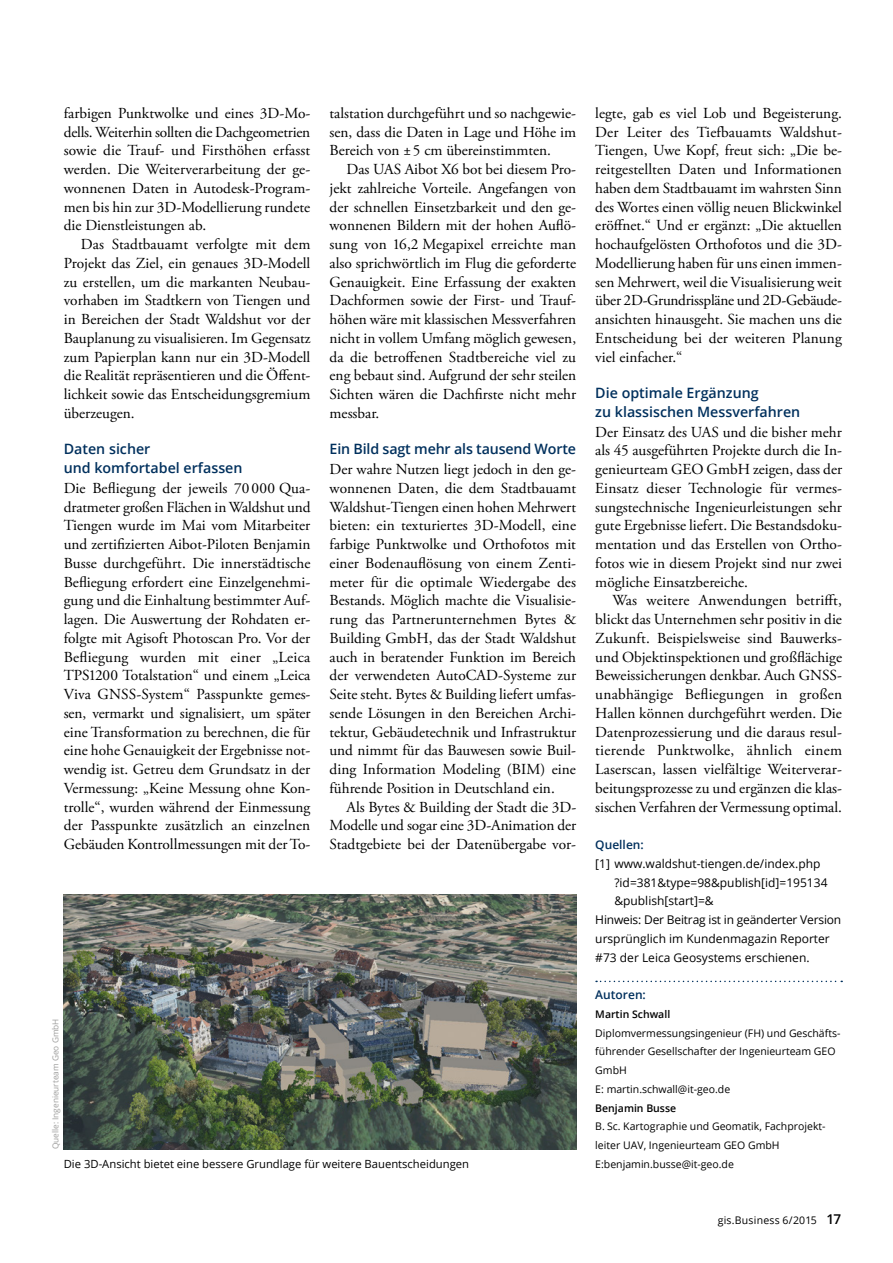
<style>
.page{position:relative;width:893px;height:1263px;background:#fff}
.page>*{position:absolute;margin:0;border:0;box-sizing:border-box;transform-origin:0 0}
.t1{font:15.3px/18.8px "Adobe Garamond Pro";color:#000;text-align:justify}
.t2{font:600 14.25px/19.5px "Open Sans";color:#00305d}
.t3{font:12px "Open Sans";color:#000}
.t4{font:600 12px "Open Sans";color:#00305d}
.t5{font:11.25px "Open Sans";color:#000}
.t6{font:10.5px/18.8px "Open Sans";color:#000}
.t7{font:600 10.5px "Open Sans";color:#000}
.t8{font:10.5px "Open Sans";letter-spacing:.02em;color:#000}
.t9{font:8.25px "Open Sans";color:#9d9d9c}
.s1{font-weight:600;font-size:13.5px}
</style>
<div class="page">
<svg style="left:596px;top:981px;width:246px;height:1px"></svg>
<img style="left:64px;top:895px;width:512px;height:254px">
<p class="t1" style="left:64px;top:104px;width:248px">farbigen Punktwolke und eines 3D-Mo&shy;dells. Weiterhin sollten die Dachgeometrien sowie die Trauf- und Firsthöhen erfasst werden. Die Weiterverarbeitung der ge&shy;wonnenen Daten in Autodesk-Program&shy;men bis hin zur 3D-Modellierung rundete die Dienstleistungen ab.</p>
<p class="t1" style="left:64px;top:235px;width:248px;text-indent:17px">Das Stadtbauamt verfolgte mit dem Projekt das Ziel, ein genaues 3D-Modell zu erstellen, um die markanten Neubau&shy;vorhaben im Stadtkern von Tiengen und in Bereichen der Stadt Waldshut vor der Bauplanung zu visualisieren. Im Gegensatz zum Papierplan kann nur ein 3D-Modell die Realität repräsentieren und die Öffent&shy;lichkeit sowie das Entscheidungsgremium überzeugen.</p>
<p class="t2" style="left:64px;top:439px;width:180px">Daten sicher<br>und komfortabel erfassen</p>
<p class="t1" style="left:64px;top:479px;width:248px">Die Befliegung der jeweils 70 000 Qua&shy;dratmeter großen Flächen in Waldshut und Tiengen wurde im Mai vom Mitarbeiter und zertifizierten Aibot-Piloten Benjamin Busse durchgeführt. Die innerstädtische Befliegung erfordert eine Einzelgenehmi&shy;gung und die Einhaltung bestimmter Auf&shy;lagen. Die Auswertung der Rohdaten er&shy;folgte mit Agisoft Photoscan Pro. Vor der Befliegung wurden mit einer „Leica TPS1200 Totalstation“ und einem „Leica Viva GNSS-System“ Passpunkte gemes&shy;sen, vermarkt und signalisiert, um später eine Transformation zu berechnen, die für eine hohe Genauigkeit der Ergebnisse not&shy;wendig ist. Getreu dem Grundsatz in der Vermessung: „Keine Messung ohne Kon&shy;trolle“, wurden während der Einmessung der Passpunkte zusätzlich an einzelnen Gebäuden Kontrollmessungen mit der To-</p>
<p class="t1" style="left:330px;top:104px;width:248px">talstation durchgeführt und so nachgewie&shy;sen, dass die Daten in Lage und Höhe im Bereich von ± 5 cm übereinstimmten.</p>
<p class="t1" style="left:330px;top:160px;width:248px;text-indent:17px">Das UAS Aibot X6 bot bei diesem Pro&shy;jekt zahlreiche Vorteile. Angefangen von der schnellen Einsetzbarkeit und den ge&shy;wonnenen Bildern mit der hohen Auflö&shy;sung von 16,2 Megapixel erreichte man also sprichwörtlich im Flug die geforderte Genauigkeit. Eine Erfassung der exakten Dachformen sowie der First- und Trauf&shy;höhen wäre mit klassischen Messverfahren nicht in vollem Umfang möglich gewesen, da die betroffenen Stadtbereiche viel zu eng bebaut sind. Aufgrund der sehr steilen Sichten wären die Dachfirste nicht mehr messbar.</p>
<p class="t2" style="left:330px;top:439px;width:248px">Ein Bild sagt mehr als tausend Worte</p>
<p class="t1" style="left:330px;top:460px;width:248px">Der wahre Nutzen liegt jedoch in den ge&shy;wonnenen Daten, die dem Stadtbauamt Waldshut-Tiengen einen hohen Mehrwert bieten: ein texturiertes 3D-Modell, eine farbige Punktwolke und Orthofotos mit einer Bodenauflösung von einem Zenti&shy;meter für die optimale Wiedergabe des Bestands. Möglich machte die Visualisie&shy;rung das Partnerunternehmen Bytes &amp; Building GmbH, das der Stadt Waldshut auch in beratender Funktion im Bereich der verwendeten AutoCAD-Systeme zur Seite steht. Bytes &amp; Building liefert umfas&shy;sende Lösungen in den Bereichen Archi&shy;tektur, Gebäudetechnik und Infrastruktur und nimmt für das Bauwesen sowie Buil&shy;ding Information Modeling (BIM) eine führende Position in Deutschland ein.</p>
<p class="t1" style="left:330px;top:798px;width:248px;text-indent:17px">Als Bytes &amp; Building der Stadt die 3D-Modelle und sogar eine 3D-Animation der Stadtgebiete bei der Datenübergabe vor-</p>
<p class="t9" style="left:50px;top:1149px;width:132px;rotate:-90deg">Quelle: Ingenieurteam Geo GmbH</p>
<p class="t5" style="left:64px;top:1156px;width:407px">Die 3D-Ansicht bietet eine bessere Grundlage für weitere Bauentscheidungen</p>
<p class="t1" style="left:595px;top:104px;width:248px;text-align:left">legte, gab es viel Lob und Begeisterung.<br>Der Leiter des Tiefbauamts Waldshut-- Tiengen, Uwe Kopf, freut sich: „Die be&shy;reitgestellten Daten und Informationen haben dem Stadtbauamt im wahrsten Sinn des Wortes einen völlig neuen Blickwinkel eröffnet.“ Und er ergänzt: „Die aktuellen hochaufgelösten Orthofotos und die 3D-Modellierung haben für uns einen immen&shy;sen Mehrwert, weil die Visualisierung weit über 2D-Grundrisspläne und 2D-Gebäude&shy;ansichten hinausgeht. Sie machen uns die Entscheidung bei der weiteren Planung viel einfacher.“</p>
<p class="t2" style="left:595px;top:382px;width:206px">Die optimale Ergänzung<br>zu klassischen Messverfahren</p>
<p class="t1" style="left:595px;top:423px;width:248px">Der Einsatz des UAS und die bisher mehr als 45 ausgeführten Projekte durch die In&shy;genieurteam GEO GmbH zeigen, dass der Einsatz dieser Technologie für vermes&shy;sungstechnische Ingenieurleistungen sehr gute Ergebnisse liefert. Die Bestandsdoku&shy;mentation und das Erstellen von Ortho&shy;fotos wie in diesem Projekt sind nur zwei mögliche Einsatzbereiche.</p>
<p class="t1" style="left:595px;top:592px;width:248px;text-indent:17px">Was weitere Anwendungen betrifft, blickt das Unternehmen sehr positiv in die Zukunft. Beispielsweise sind Bauwerks&shy;und Objektinspektionen und großflächige Beweissicherungen denkbar. Auch GNSS&shy;unabhängige Befliegungen in großen Hallen können durchgeführt werden. Die Datenprozessierung und die daraus resul&shy;tierende Punktwolke, ähnlich einem Laserscan, lassen vielfältige Weiterverar&shy;beitungsprozesse zu und ergänzen die klas&shy;sischen Verfahren der Vermessung optimal.</p>
<p class="t4" style="left:595px;top:836px;width:50px">Quellen:</p>
<p class="t3" style="left:595px;top:855px;width:227px">[1] www.waldshut-tiengen.de/index.php</p>
<p class="t3" style="left:614px;top:874px;width:215px">?id=381&amp;type=98&amp;publish[id]=195134</p>
<p class="t3" style="left:614px;top:893px;width:101px">&amp;publish[start]=&amp;</p>
<p class="t3" style="left:595px;top:911px;width:247px">Hinweis: Der Beitrag ist in geänderter Version</p>
<p class="t3" style="left:595px;top:930px;width:236px">ursprünglich im Kundenmagazin Reporter</p>
<p class="t3" style="left:595px;top:949px;width:216px">#73 der Leica Geosystems erschienen.</p>
<p class="t4" style="left:595px;top:986px;width:52px">Autoren:</p>
<p class="t7" style="left:595px;top:1007px;width:76px">Martin Schwall</p>
<p class="t6" style="left:595px;top:1023px;width:247px">Diplomvermessungsingenieur (FH) und Geschäfts&shy;führender Gesellschafter der Ingenieurteam GEO GmbH<br>E: martin.schwall@it-geo.de</p>
<p class="t7" style="left:595px;top:1101px;width:82px">Benjamin Busse</p>
<p class="t6" style="left:595px;top:1117px;width:231px">B. Sc. Kartographie und Geomatik, Fachprojekt&shy;leiter UAV, Ingenieurteam GEO GmbH<br>E:benjamin.busse@it-geo.de</p>
<p class="t8" style="left:718px;top:1213px;width:125px">gis.Business 6/2015 <span class="s1">17</span></p>
</div>
